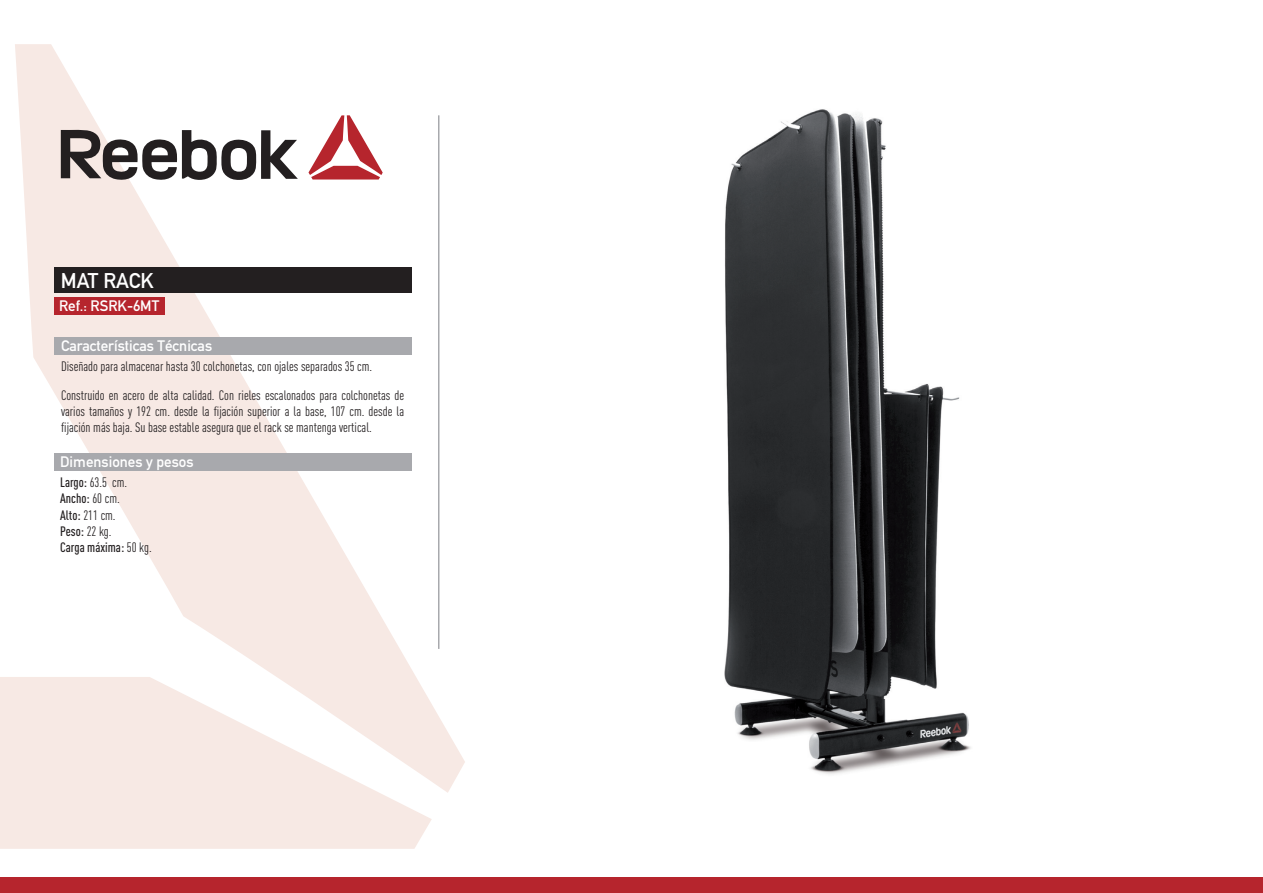
<style>
.page{position:relative;width:1263px;height:893px;background:#fff}
.page>*{position:absolute;margin:0;border:0;box-sizing:border-box;transform-origin:0 0}
.t1{font:700 21px "DIN Alternate";color:#fff}
.t2{font:700 15px "DIN Alternate";color:#fff}
.t3{font:condensed 13.5px/29px "DINOT";color:#231f20}
.t4{font:500 condensed 13.5px/16.2px "DINOT";color:#231f20}
.s1{font-weight:400}
</style>
<div class="page">
<svg style="left:15px;top:44px;width:450px;height:749px"></svg>
<svg style="left:0;top:677px;width:432px;height:172px;fill:#f7e9e4"></svg>
<div style="left:0;top:878px;width:1263px;height:15px;background:#b6252d"></div>
<div style="left:54px;top:268px;width:357px;height:25px;background:#231f20"></div>
<div style="left:54px;top:453px;width:357px;height:18px;background:#a8a9ad"></div>
<div style="left:54px;top:337px;width:357px;height:17px;background:#a8a9ad"></div>
<div style="left:54px;top:297px;width:110px;height:17px;background:#b6252d"></div>
<hr style="left:438px;top:115px;width:1px;height:534px;background:#a8a9ad">
<svg style="left:61px;top:129px;width:237px;height:52px"></svg>
<svg style="left:308px;top:115px;width:75px;height:65px"></svg>
<img style="left:724px;top:109px;width:247px;height:665px">
<h1 class="t1" style="left:61px;top:265px;width:94px">MAT RACK</h1>
<p class="t2" style="left:59px;top:294px;width:102px">Ref.: RSRK-6MT</p>
<p class="t2" style="left:61px;top:334px;width:153px">Características Técnicas</p>
<p class="t3" style="left:61px;top:352px;width:345px">Diseñado para almacenar hasta 30 colchonetas, con ojales separados 35 cm.<br>Construido en acero de alta calidad. Con rieles escalonados para colchonetas de</p>
<p class="t3" style="left:61px;top:403px;width:345px;line-height:16.2px">varios tamaños y 192 cm. desde la fijación superior a la base, 107 cm. desde la fijación más baja. Su base estable asegura que el rack se mantenga vertical.</p>
<p class="t2" style="left:60px;top:450px;width:135px">Dimensiones y pesos</p>
<p class="t4" style="left:60px;top:474px;width:93px">Largo: <span class="s1">63.5 cm.<br></span>Ancho: <span class="s1">60 cm.<br></span>Alto: <span class="s1">211 cm.<br></span>Peso: <span class="s1">22 kg.<br></span>Carga máxima: <span class="s1">50 kg.</span></p>
</div>
